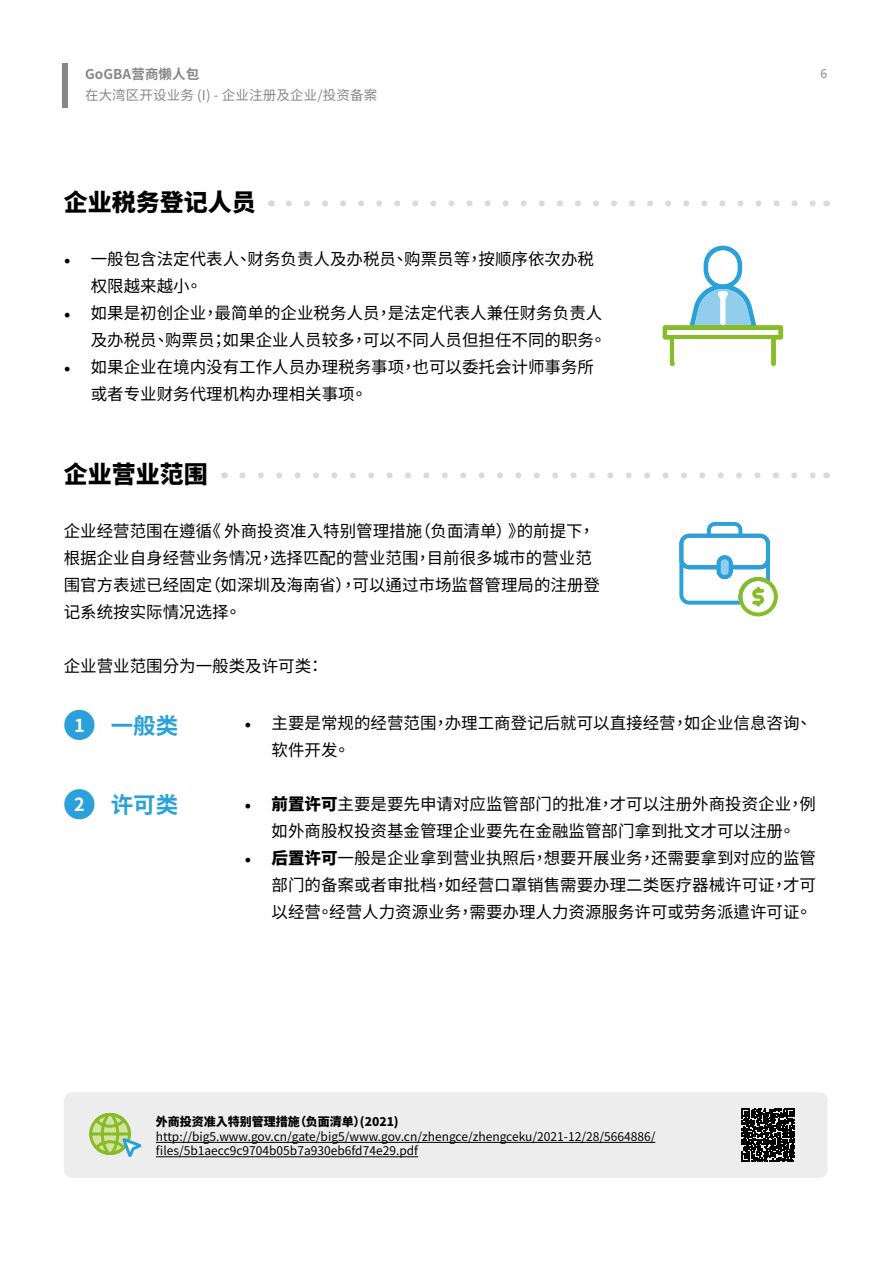
<style>
.page{position:relative;width:893px;height:1263px;background:#fff}
.page>*{position:absolute;margin:0;border:0;box-sizing:border-box;transform-origin:0 0}
.t1{font:900 24px "Noto Sans CJ Ktc";color:#000}
.t2{font:700 22.5px "Noto Sans CJ Ktc";color:#2aa1db}
.t3{font:700 18px "Noto Sans CJ Ktc";color:#fff}
.t4{font:16.5px/27px "Noto Sans CJ Ktc";color:#000}
.t5{font:13.5px "Noto Sans CJ Ktc";letter-spacing:.01em;color:#878787}
.t6{font:700 13.5px "Noto Sans CJ Ktc";letter-spacing:.01em;color:#878787}
.t7{font:12px/14.4px "Noto Sans CJ Ktc";color:#000}
.t8{font:900 12px "Noto Sans CJ Ktc";color:#000}
.t9{font:12px "Noto Sans CJ Ktc";color:#878787}
.s1{font-family:"Minion Pro";font-size:18px}
.s2{font-weight:900}
</style>
<div class="page">
<div style="left:62px;top:63px;width:6px;height:44px;background:#878787"></div>
<svg style="left:242px;top:472px;width:574px;height:6px"></svg>
<svg style="left:679px;top:522px;width:99px;height:94px"></svg>
<svg style="left:289px;top:200px;width:527px;height:6px"></svg>
<div style="left:64px;top:1092px;width:764px;height:86px;background:#ededed;border-radius:9px"></div>
<hr style="left:156px;top:1142px;width:499px;height:1px;background:#000">
<hr style="left:156px;top:1156px;width:262px;height:1px;background:#000">
<div style="left:64px;top:710px;width:30px;height:30px;background:#2aa1db;border-radius:50%"></div>
<div style="left:64px;top:789px;width:30px;height:30px;background:#2aa1db;border-radius:50%"></div>
<svg style="left:742px;top:1108px;width:53px;height:53px"></svg>
<svg style="left:89px;top:1113px;width:53px;height:44px"></svg>
<svg style="left:663px;top:246px;width:120px;height:120px"></svg>
<div style="left:667px;top:330px;width:111px;height:5px;background:#fff"></div>
<div style="left:675px;top:340px;width:96px;height:22px;background:#fff"></div>
<p class="t6" style="left:85px;top:66px;width:116px">GoGBA营商懒人包</p>
<p class="t5" style="left:85px;top:87px;width:294px">在大湾区开设业务 (I) - 企业注册及企业/投资备案</p>
<h1 class="t1" style="left:64px;top:188px;width:193px">企业税务登记人员</h1>
<p class="t4" style="left:91px;top:245px;width:505px;text-indent:-27px"><span class="s1">•</span> 一般包含法定代表人、财务负责人及办税员、购票员等，按顺序依次办税权限越来越小。</p>
<p class="t4" style="left:64px;top:299px;width:544px;text-align:right"><span class="s1">•</span> 如果是初创企业，最简单的企业税务人员，是法定代表人兼任财务负责人及办税员、购票员；如果企业人员较多，可以不同人员但担任不同的职务。</p>
<p class="t4" style="left:91px;top:353px;width:505px;text-indent:-27px"><span class="s1">•</span> 如果企业在境内没有工作人员办理税务事项，也可以委托会计师事务所或者专业财务代理机构办理相关事项。</p>
<h1 class="t1" style="left:64px;top:460px;width:145px">企业营业范围</h1>
<p class="t4" style="left:64px;top:517px;width:538px">企业经营范围在遵循《 外商投资准入特别管理措施（负面清单）》的前提下，根据企业自身经营业务情况，选择匹配的营业范围，目前很多城市的营业范围官方表述已经固定（如深圳及海南省），可以通过市场监督管理局的注册登记系统按实际情况选择。</p>
<p class="t4" style="left:64px;top:652px;width:261px">企业营业范围分为一般类及许可类：</p>
<p class="t9" style="left:820px;top:66px;width:8px">6</p>
<p class="t3" style="left:74px;top:715px;width:12px">1</p>
<p class="t3" style="left:74px;top:795px;width:12px">2</p>
<h2 class="t2" style="left:111px;top:713px;width:69px">一般类</h2>
<h2 class="t2" style="left:111px;top:792px;width:69px">许可类</h2>
<p class="t4" style="left:271px;top:710px;width:542px;text-indent:-27px"><span class="s1">•</span> 主要是常规的经营范围，办理工商登记后就可以直接经营，如企业信息咨询、软件开发。</p>
<p class="t4" style="left:244px;top:791px;width:573px;text-align:center"><span class="s1">•</span> <span class="s2">前置许可</span>主要是要先申请对应监管部门的批准，才可以注册外商投资企业，例如外商股权投资基金管理企业要先在金融监管部门拿到批文才可以注册。</p>
<p class="t4" style="left:271px;top:845px;width:546px;text-align:justify;text-indent:-27px"><span class="s1">•</span> <span class="s2">后置许可</span>一般是企业拿到营业执照后，想要开展业务，还需要拿到对应的监管部门的备案或者审批档，如经营口罩销售需要办理二类医疗器械许可证，才可以经营。经营人力资源业务，需要办理人力资源服务许可或劳务派遣许可证。</p>
<p class="t8" style="left:156px;top:1115px;width:244px">外商投资准入特别管理措施（负面清单）(2021)</p>
<p class="t7" style="left:156px;top:1129px;width:501px">http://big5.www.gov.cn/gate/big5/www.gov.cn/zhengce/zhengceku/2021-12/28/5664886/ files/5b1aecc9c9704b05b7a930eb6fd74e29.pdf</p>
</div>
